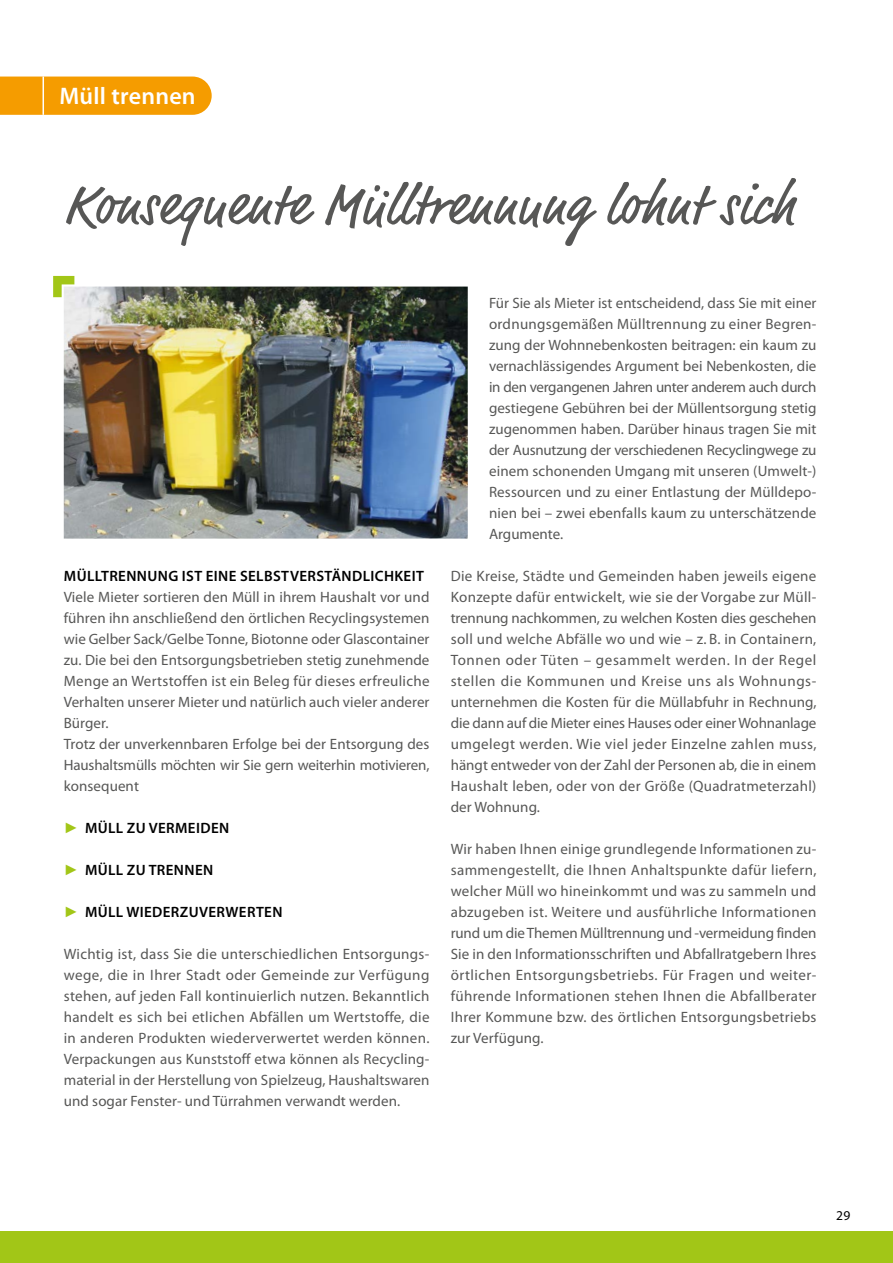
<style>
.page{position:relative;width:893px;height:1263px;background:#fff}
.page>*{position:absolute;margin:0;border:0;box-sizing:border-box;transform-origin:0 0}
.t1{font:57px "Market Pro";letter-spacing:.01em;color:#575756}
.t2{font:600 24px "Myriad Pro";letter-spacing:.01em;color:#fff}
.t3{font:15px/21px "Myriad Pro";letter-spacing:.005em;color:#575756;text-align:justify}
.t4{font:600 15px "Myriad Pro";letter-spacing:.025em;color:#000}
.t5{font:13.5px "Myriad Pro";color:#000}
.s1{font-family:"Arial";font-weight:400;font-style:italic;color:#a2c617}
</style>
<div class="page">
<div style="left:0;top:1231px;width:893px;height:32px;background:#a2c617"></div>
<img style="left:64px;top:287px;width:404px;height:252px">
<div style="left:0;top:77px;width:212px;height:38px;background:#f59c00"></div>
<hr style="left:43px;top:77px;width:1px;height:38px;background:#fff">
<svg style="left:53px;top:276px;width:21px;height:21px"></svg>
<h2 class="t2" style="left:60px;top:80px;width:138px">Müll trennen</h2>
<h1 class="t1" style="left:64px;top:167px;width:732px">Konsequente Mülltrennung lohnt sich</h1>
<p class="t4" style="left:64px;top:566px;width:361px">MÜLLTRENNUNG IST EINE SELBSTVERSTÄNDLICHKEIT</p>
<p class="t3" style="left:64px;top:586px;width:367px;text-align:left">Viele Mieter sortieren den Müll in ihrem Haushalt vor und führen ihn anschließend den örtlichen Recyclingsystemen wie Gelber Sack/Gelbe Tonne, Biotonne oder Glascontainer zu. Die bei den Entsorgungsbetrieben stetig zunehmende Menge an Wertstoffen ist ein Beleg für dieses erfreuliche Verhalten unserer Mieter und natürlich auch vieler anderer Bürger.<br>Trotz der unverkennbaren Erfolge bei der Entsorgung des Haushaltsmülls möchten wir Sie gern weiterhin motivieren, konsequent</p>
<p class="t4" style="left:64px;top:818px;width:167px"><span class="s1">►</span> MÜLL ZU VERMEIDEN</p>
<p class="t4" style="left:64px;top:860px;width:151px"><span class="s1">►</span> MÜLL ZU TRENNEN</p>
<p class="t4" style="left:64px;top:902px;width:220px"><span class="s1">►</span> MÜLL WIEDERZUVERWERTEN</p>
<p class="t3" style="left:64px;top:943px;width:367px">Wichtig ist, dass Sie die unterschiedlichen Entsorgungs&shy;wege, die in Ihrer Stadt oder Gemeinde zur Verfügung stehen, auf jeden Fall kontinuierlich nutzen. Bekanntlich handelt es sich bei etlichen Abfällen um Wertstoffe, die in anderen Produkten wiederverwertet werden können.<br>Verpackungen aus Kunststoff etwa können als Recycling&shy;material in der Herstellung von Spielzeug, Haushaltswaren und sogar Fenster- und Türrahmen verwandt werden.</p>
<p class="t3" style="left:489px;top:292px;width:329px">Für Sie als Mieter ist entscheidend, dass Sie mit einer ordnungsgemäßen Mülltrennung zu einer Begren&shy;zung der Wohnnebenkosten beitragen: ein kaum zu vernachlässigendes Argument bei Nebenkosten, die in den vergangenen Jahren unter anderem auch durch gestiegene Gebühren bei der Müllentsorgung stetig zugenommen haben. Darüber hinaus tragen Sie mit der Ausnutzung der verschiedenen Recyclingwege zu einem schonenden Umgang mit unseren (Umwelt-)<br>Ressourcen und zu einer Entlastung der Mülldepo&shy;nien bei – zwei ebenfalls kaum zu unterschätzende Argumente.</p>
<p class="t3" style="left:451px;top:565px;width:367px">Die Kreise, Städte und Gemeinden haben jeweils eigene Konzepte dafür entwickelt, wie sie der Vorgabe zur Müll&shy;trennung nachkommen, zu welchen Kosten dies geschehen soll und welche Abfälle wo und wie – z. B. in Containern, Tonnen oder Tüten – gesammelt werden. In der Regel stellen die Kommunen und Kreise uns als Wohnungs&shy;unternehmen die Kosten für die Müllabfuhr in Rechnung, die dann auf die Mieter eines Hauses oder einer Wohnanlage umgelegt werden. Wie viel jeder Einzelne zahlen muss, hängt entweder von der Zahl der Personen ab, die in einem Haushalt leben, oder von der Größe (Quadratmeterzahl) der Wohnung.</p>
<p class="t3" style="left:451px;top:838px;width:367px">Wir haben Ihnen einige grundlegende Informationen zu&shy;sammengestellt, die Ihnen Anhaltspunkte dafür liefern, welcher Müll wo hineinkommt und was zu sammeln und abzugeben ist. Weitere und ausführliche Informationen rund um die Themen Mülltrennung und -vermeidung finden Sie in den Informationsschriften und Abfallratgebern Ihres örtlichen Entsorgungsbetriebs. Für Fragen und weiter&shy;führende Informationen stehen Ihnen die Abfallberater Ihrer Kommune bzw. des örtlichen Entsorgungsbetriebs zur Verfügung.</p>
<p class="t5" style="left:836px;top:1207px;width:16px">29</p>
</div>
